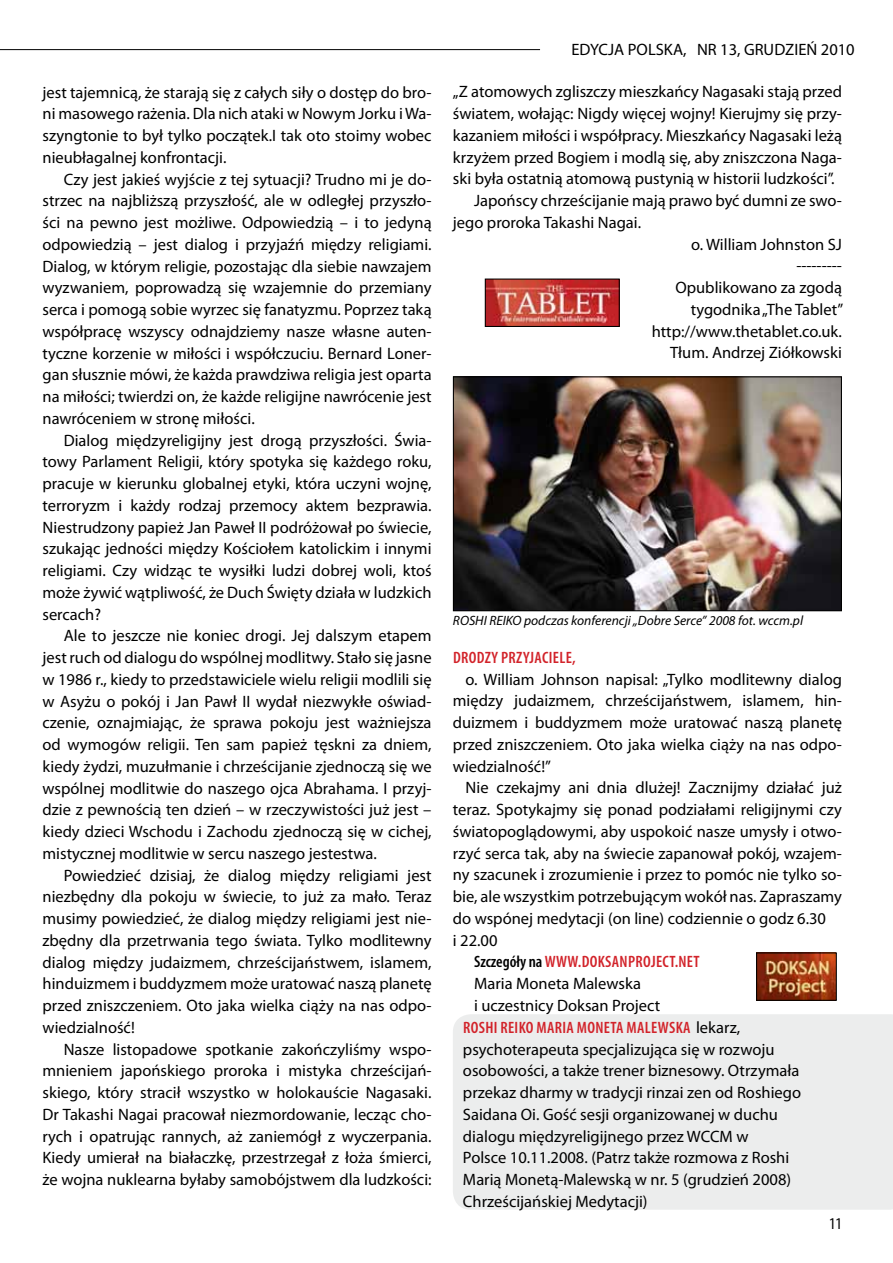
<style>
.page{position:relative;width:893px;height:1263px;background:#fff}
.page>*{position:absolute;margin:0;border:0;box-sizing:border-box;transform-origin:0 0}
.t1{font:16.5px/21.8px "Myriad Pro";color:#000;text-align:justify}
.t2{font:600 condensed 16.5px "Myriad Pro";letter-spacing:.02em;color:#d2232a}
.t3{font:600 condensed 16.5px "Myriad Pro";color:#000}
.t4{font:condensed 16.5px "Myriad Pro";color:#000}
.t5{font:italic 13.5px "Myriad Pro";color:#000}
.s1{color:#d2232a}
.s2{font-weight:400;font-stretch:normal;color:#000}
</style>
<div class="page">
<hr style="left:0;top:49px;width:540px;height:1px;background:#000">
<div style="left:453px;top:1014px;width:440px;height:196px;background:#eceded"></div>
<img style="left:455px;top:378px;width:385px;height:231px">
<div style="left:453px;top:376px;width:389px;height:235px;border:1px solid #000"></div>
<img style="left:487px;top:281px;width:131px;height:44px">
<div style="left:485px;top:279px;width:135px;height:48px;border:1px solid #000"></div>
<img style="left:758px;top:954px;width:77px;height:45px">
<div style="left:756px;top:952px;width:81px;height:49px;border:1px solid #000"></div>
<p class="t1" style="left:43px;top:81px;width:391px">jest tajemnicą, że starają się z całych siły o dostęp do bro&shy;ni masowego rażenia. Dla nich ataki w Nowym Jorku i Wa&shy;szyngtonie to był tylko początek.I tak oto stoimy wobec nieubłagalnej konfrontacji.</p>
<p class="t1" style="left:43px;top:168px;width:391px;text-indent:21px">Czy jest jakieś wyjście z tej sytuacji? Trudno mi je do&shy;strzec na najbliższą przyszłość, ale w odległej przyszło&shy;ści na pewno jest możliwe. Odpowiedzią – i to jedyną odpowiedzią – jest dialog i przyjaźń między religiami.<br>Dialog, w którym religie, pozostając dla siebie nawzajem wyzwaniem, poprowadzą się wzajemnie do przemiany serca i pomogą sobie wyrzec się fanatyzmu. Poprzez taką współpracę wszyscy odnajdziemy nasze własne auten&shy;tyczne korzenie w miłości i współczuciu. Bernard Loner&shy;gan słusznie mówi, że każda prawdziwa religia jest oparta na miłości; twierdzi on, że każde religijne nawrócenie jest nawróceniem w stronę miłości.</p>
<p class="t1" style="left:43px;top:429px;width:391px;text-indent:21px">Dialog międzyreligijny jest drogą przyszłości. Świa&shy;towy Parlament Religii, który spotyka się każdego roku, pracuje w kierunku globalnej etyki, która uczyni wojnę, terroryzm i każdy rodzaj przemocy aktem bezprawia.<br>Niestrudzony papież Jan Paweł II podróżował po świecie, szukając jedności między Kościołem katolickim i innymi religiami. Czy widząc te wysiłki ludzi dobrej woli, ktoś może żywić wątpliwość, że Duch Święty działa w ludzkich sercach?</p>
<p class="t1" style="left:43px;top:625px;width:391px;text-indent:21px">Ale to jeszcze nie koniec drogi. Jej dalszym etapem jest ruch od dialogu do wspólnej modlitwy. Stało się jasne w 1986 r., kiedy to przedstawiciele wielu religii modlili się w Asyżu o pokój i Jan Pawł II wydał niezwykłe oświad&shy;czenie, oznajmiając, że sprawa pokoju jest ważniejsza od wymogów religii. Ten sam papież tęskni za dniem, kiedy żydzi, muzułmanie i chrześcijanie zjednoczą się we wspólnej modlitwie do naszego ojca Abrahama. I przyj&shy;dzie z pewnością ten dzień – w rzeczywistości już jest – kiedy dzieci Wschodu i Zachodu zjednoczą się w cichej, mistycznej modlitwie w sercu naszego jestestwa.</p>
<p class="t1" style="left:43px;top:864px;width:391px;text-indent:21px">Powiedzieć dzisiaj, że dialog między religiami jest niezbędny dla pokoju w świecie, to już za mało. Teraz musimy powiedzieć, że dialog między religiami jest nie&shy;zbędny dla przetrwania tego świata. Tylko modlitewny dialog między judaizmem, chrześcijaństwem, islamem, hinduizmem i buddyzmem może uratować naszą planetę przed zniszczeniem. Oto jaka wielka ciąży na nas odpo&shy;wiedzialność!</p>
<p class="t1" style="left:43px;top:1038px;width:391px;text-indent:21px">Nasze listopadowe spotkanie zakończyliśmy wspo&shy;mnieniem japońskiego proroka i mistyka chrześcijań&shy;skiego, który stracił wszystko w holokauście Nagasaki.<br>Dr Takashi Nagai pracował niezmordowanie, lecząc cho&shy;rych i opatrując rannych, aż zaniemógł z wyczerpania.<br>Kiedy umierał na białaczkę, przestrzegał z łoża śmierci, że wojna nuklearna byłaby samobójstwem dla ludzkości:</p>
<p class="t1" style="left:546px;top:39px;width:272px">EDYCJA POLSKA, NR 12, PAŹDZIERNIK</p>
<p class="t1" style="left:571px;top:39px;width:285px">EDYCJA POLSKA, NR 13, GRUDZIEŃ 2010</p>
<p class="t1" style="left:453px;top:81px;width:391px">„Z atomowych zgliszczy mieszkańcy Nagasaki stają przed</p>
<p class="t1" style="left:453px;top:102px;width:391px">światem, wołając: Nigdy więcej wojny! Kierujmy się przy-</p>
<p class="t1" style="left:453px;top:124px;width:391px">kazaniem miłości i współpracy. Mieszkańcy Nagasaki leżą</p>
<p class="t1" style="left:453px;top:146px;width:391px">krzyżem przed Bogiem i modlą się, aby zniszczona Naga-</p>
<p class="t1" style="left:453px;top:168px;width:383px">ski była ostatnią atomową pustynią w historii ludzkości”.</p>
<p class="t1" style="left:474px;top:189px;width:369px">Japońscy chrześcijanie mają prawo być dumni ze swo-</p>
<p class="t1" style="left:453px;top:211px;width:190px">jego proroka Takashi Nagai.</p>
<p class="t1" style="left:691px;top:233px;width:152px">o. William Johnston SJ</p>
<p class="t1" style="left:796px;top:255px;width:47px">---------</p>
<p class="t1" style="left:675px;top:276px;width:168px">Opublikowano za zgodą</p>
<p class="t1" style="left:691px;top:298px;width:154px">tygodnika „The Tablet”</p>
<p class="t1" style="left:652px;top:320px;width:192px">http://www.thetablet.co.uk.</p>
<p class="t1" style="left:670px;top:342px;width:173px">Tłum. Andrzej Ziółkowski</p>
<p class="t5" style="left:453px;top:612px;width:352px">ROSHI REIKO podczas konferencji „Dobre Serce” 2008 fot. wccm.pl</p>
<p class="t2" style="left:453px;top:647px;width:124px">DRODZY PRZYJACIELE,</p>
<p class="t1" style="left:453px;top:668px;width:391px;text-indent:13px">o. William Johnson napisal: „Tylko modlitewny dialog między judaizmem, chrześcijaństwem, islamem, hin&shy;duizmem i buddyzmem może uratować naszą planetę przed zniszczeniem. Oto jaka wielka ciąży na nas odpo&shy;wiedzialność!”</p>
<p class="t1" style="left:466px;top:777px;width:378px">Nie czekajmy ani dnia dlużej! Zacznijmy działać już</p>
<p class="t1" style="left:453px;top:798px;width:391px">teraz. Spotykajmy się ponad podziałami religijnymi czy</p>
<p class="t1" style="left:453px;top:820px;width:391px">światopoglądowymi, aby uspokoić nasze umysły i otwo-</p>
<p class="t1" style="left:453px;top:842px;width:391px">rzyć serca tak, aby na świecie zapanował pokój, wzajem-</p>
<p class="t1" style="left:453px;top:864px;width:391px">ny szacunek i zrozumienie i przez to pomóc nie tylko so-</p>
<p class="t1" style="left:453px;top:885px;width:391px">bie, ale wszystkim potrzebującym wokół nas. Zapraszamy</p>
<p class="t1" style="left:453px;top:907px;width:375px">do wspónej medytacji (on line) codziennie o godz 6.30</p>
<p class="t1" style="left:453px;top:929px;width:46px">i 22.00</p>
<p class="t3" style="left:474px;top:952px;width:83px">SZCZEGÓŁY NA <span class="s1">WWW</span></p>
<p class="t2" style="left:578px;top:952px;width:12px">.DOKS</p>
<p class="t2" style="left:612px;top:952px;width:89px">ANPROJ ECT.NET</p>
<p class="t1" style="left:474px;top:972px;width:168px">Maria Moneta Malewska</p>
<p class="t1" style="left:474px;top:994px;width:188px">i uczestnicy Doksan Project</p>
<p class="t2" style="left:463px;top:1017px;width:279px">ROSHI REIKO MARIA MONETA MALEWSKA <span class="s2">lekarz,</span></p>
<p class="t1" style="left:463px;top:1038px;width:313px">psychoterapeuta specjalizująca się w rozwoju</p>
<p class="t1" style="left:463px;top:1060px;width:338px">osobowości, a także trener biznesowy. Otrzymała</p>
<p class="t1" style="left:463px;top:1081px;width:340px">przekaz dharmy w tradycji rinzai zen od Roshiego</p>
<p class="t1" style="left:463px;top:1103px;width:316px">Saidana Oi. Gość sesji organizowanej w duchu</p>
<p class="t1" style="left:463px;top:1125px;width:287px">dialogu międzyreligijnego przez WCCM w</p>
<p class="t1" style="left:463px;top:1147px;width:328px">Polsce 10.11.2008. (Patrz także rozmowa z Roshi</p>
<p class="t1" style="left:463px;top:1168px;width:330px">Marią Monetą-Malewską w nr. 5 (grudzień 2008)</p>
<p class="t1" style="left:463px;top:1190px;width:186px">Chrześcijańskiej Medytacji)</p>
<p class="t4" style="left:829px;top:1213px;width:14px">11</p>
</div>
